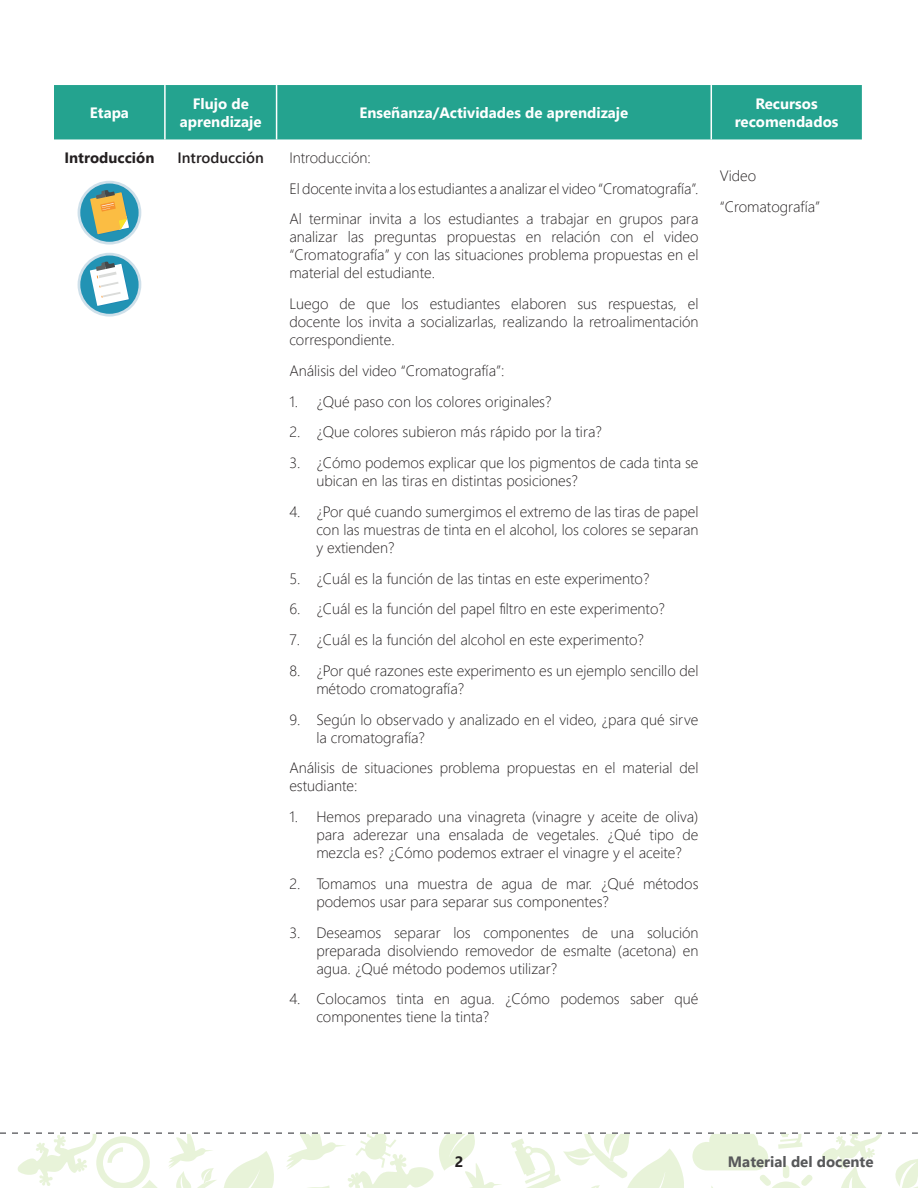
<style>
.page{position:relative;width:918px;height:1188px;background:#fff}
.page>*{position:absolute;margin:0;border:0;box-sizing:border-box;transform-origin:0 0}
.Tex_gen{font:300 15px/18px "Segoe UI";color:#231f20}
.Tex_gen-2{font:700 15px/18px "Segoe UI";color:#fff;text-align:center}
.t1{font:700 15px "Segoe UI";color:#57585a}
.Tex_gen-3{font:700 15px "Segoe UI";color:#231f20}
.Tex_gen-4{font:600 15px "Segoe UI";color:#231f20}
</style>
<div class="page">
<svg style="left:0;top:1132px;width:918px;height:56px"></svg>
<div style="left:54px;top:85px;width:808px;height:54px;background:#24a38f"></div>
<hr style="left:164px;top:85px;width:2px;height:54px;background:#fff">
<hr style="left:276px;top:85px;width:1px;height:54px;background:#fff">
<hr style="left:711px;top:85px;width:1px;height:54px;background:#fff">
<svg style="left:78px;top:181px;width:63px;height:64px"></svg>
<div style="left:80px;top:184px;width:59px;height:58px;background:#2293b4;border-radius:50%"></div>
<svg style="left:90px;top:190px;width:40px;height:45px"></svg>
<svg style="left:78px;top:253px;width:63px;height:64px"></svg>
<div style="left:80px;top:256px;width:59px;height:58px;background:#2293b4;border-radius:50%"></div>
<svg style="left:90px;top:261px;width:40px;height:46px"></svg>
<p class="Tex_gen-2" style="left:90px;top:103px;width:41px">Etapa</p>
<p class="Tex_gen-2" style="left:180px;top:94px;width:83px">Flujo de aprendizaje</p>
<p class="Tex_gen-2" style="left:360px;top:103px;width:270px">Enseñanza/Actividades de aprendizaje</p>
<p class="Tex_gen-2" style="left:735px;top:94px;width:105px">Recursos recomendados</p>
<p class="Tex_gen-3" style="left:64px;top:145px;width:92px">Introducción</p>
<p class="Tex_gen-4" style="left:178px;top:145px;width:88px">Introducción</p>
<p class="Tex_gen" style="left:289px;top:148px;width:83px">Introducción:</p>
<p class="Tex_gen" style="left:289px;top:179px;width:411px">El docente invita a los estudiantes a analizar el video “Cromatografía”.</p>
<p class="Tex_gen" style="left:289px;top:209px;width:411px;text-align:justify">Al terminar invita a los estudiantes a trabajar en grupos para analizar las preguntas propuestas en relación con el video “Cromatografía” y con las situaciones problema propuestas en el material del estudiante.</p>
<p class="Tex_gen" style="left:289px;top:294px;width:411px;text-align:justify">Luego de que los estudiantes elaboren sus respuestas, el docente los invita a socializarlas, realizando la retroalimentación correspondiente.</p>
<p class="Tex_gen" style="left:289px;top:361px;width:217px">Análisis del video “Cromatografía”:</p>
<p class="Tex_gen" style="left:289px;top:392px;width:264px">1. ¿Qué paso con los colores originales?</p>
<p class="Tex_gen" style="left:289px;top:422px;width:314px">2. ¿Que colores subieron más rápido por la tira?</p>
<p class="Tex_gen" style="left:316px;top:453px;width:384px;text-indent:-27px">3. ¿Cómo podemos explicar que los pigmentos de cada tinta se ubican en las tiras en distintas posiciones?</p>
<p class="Tex_gen" style="left:316px;top:502px;width:384px;text-align:justify;text-indent:-27px">4. ¿Por qué cuando sumergimos el extremo de las tiras de papel con las muestras de tinta en el alcohol, los colores se separan y extienden?</p>
<p class="Tex_gen" style="left:289px;top:569px;width:362px">5. ¿Cuál es la función de las tintas en este experimento?</p>
<p class="Tex_gen" style="left:289px;top:599px;width:377px">6. ¿Cuál es la función del papel filtro en este experimento?</p>
<p class="Tex_gen" style="left:289px;top:630px;width:356px">7. ¿Cuál es la función del alcohol en este experimento?</p>
<p class="Tex_gen" style="left:316px;top:661px;width:384px;text-indent:-27px">8. ¿Por qué razones este experimento es un ejemplo sencillo del método cromatografía?</p>
<p class="Tex_gen" style="left:316px;top:710px;width:384px;text-indent:-27px">9. Según lo observado y analizado en el video, ¿para qué sirve la cromatografía?</p>
<p class="Tex_gen" style="left:289px;top:758px;width:411px">Análisis de situaciones problema propuestas en el material del estudiante:</p>
<p class="Tex_gen" style="left:316px;top:807px;width:384px;text-align:justify;text-indent:-27px">1. Hemos preparado una vinagreta (vinagre y aceite de oliva) para aderezar una ensalada de vegetales. ¿Qué tipo de mezcla es? ¿Cómo podemos extraer el vinagre y el aceite?</p>
<p class="Tex_gen" style="left:316px;top:874px;width:384px;text-indent:-27px">2. Tomamos una muestra de agua de mar. ¿Qué métodos podemos usar para separar sus componentes?</p>
<p class="Tex_gen" style="left:316px;top:923px;width:384px;text-align:justify;text-indent:-27px">3. Deseamos separar los componentes de una solución preparada disolviendo removedor de esmalte (acetona) en agua. ¿Qué método podemos utilizar?</p>
<p class="Tex_gen" style="left:316px;top:989px;width:384px;text-indent:-27px">4. Colocamos tinta en agua. ¿Cómo podemos saber qué componentes tiene la tinta?</p>
<p class="Tex_gen" style="left:720px;top:166px;width:38px">Video</p>
<p class="Tex_gen" style="left:720px;top:197px;width:102px">“Cromatografía”</p>
<p class="Tex_gen-3" style="left:455px;top:1150px;width:10px">2</p>
<p class="t1" style="left:728px;top:1149px;width:147px">Material del docente</p>
</div>
